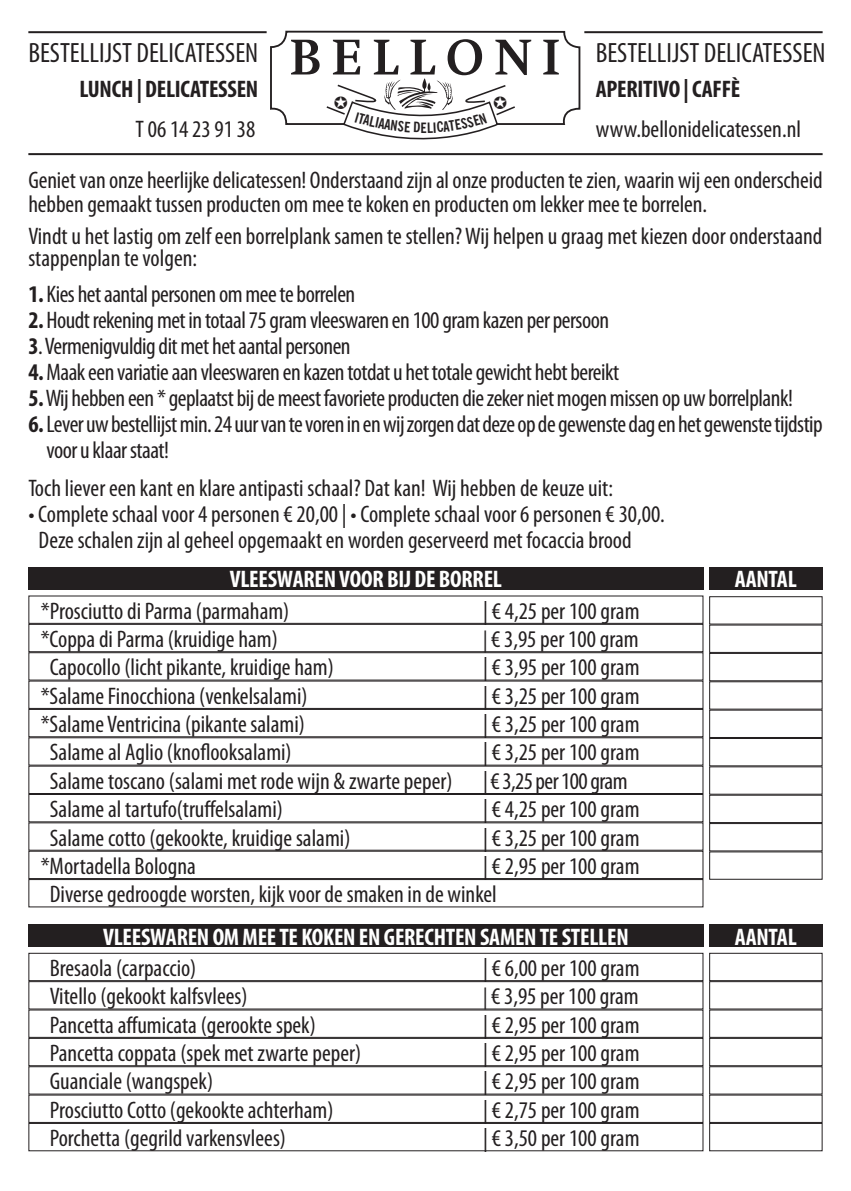
<style>
.page{position:relative;width:851px;height:1191px;background:#fff}
.page>*{position:absolute;margin:0;border:0;box-sizing:border-box;transform-origin:0 0}
.t1{font:700 52.2px "Swift";letter-spacing:.2em;color:#231f20}
.t2{font:condensed 28px "Myriad Pro";color:#231f20}
.t3{font:condensed 24px/24px "Myriad Pro";color:#231f20}
.t4{font:condensed 24px "Myriad Pro";letter-spacing:-.02em;color:#231f20}
.t5{font:700 condensed 24px "Myriad Pro";letter-spacing:-.01em;color:#fff}
.t6{font:700 condensed 24px "Myriad Pro";letter-spacing:-.01em;color:#231f20}
.t7{font:condensed 24px "Myriad Pro";letter-spacing:-.025em;color:#231f20}
.t8{font:700 condensed 14.2px "News Gothic BT";color:#231f20}
.s1{font-weight:700}
.s2{font-size:22px}
</style>
<div class="page">
<hr style="left:28px;top:31px;width:238px;height:2px;background:#231f20">
<hr style="left:584px;top:31px;width:238px;height:2px;background:#231f20">
<hr style="left:28px;top:153px;width:794px;height:2px;background:#231f20">
<div style="left:270px;top:31px;width:310px;height:94px;border:2px solid #231f20;border-radius:15px"></div>
<div style="left:28px;top:595px;width:675px;height:29px;border:1px solid #231f20"></div>
<div style="left:28px;top:624px;width:675px;height:28px;border:1px solid #231f20"></div>
<div style="left:28px;top:652px;width:675px;height:28px;border:1px solid #231f20"></div>
<div style="left:28px;top:680px;width:675px;height:29px;border:1px solid #231f20"></div>
<div style="left:28px;top:709px;width:675px;height:28px;border:1px solid #231f20"></div>
<div style="left:28px;top:737px;width:675px;height:28px;border:1px solid #231f20"></div>
<div style="left:28px;top:765px;width:675px;height:29px;border:1px solid #231f20"></div>
<div style="left:28px;top:794px;width:675px;height:28px;border:1px solid #231f20"></div>
<div style="left:28px;top:822px;width:675px;height:28px;border:1px solid #231f20"></div>
<div style="left:28px;top:850px;width:675px;height:29px;border:1px solid #231f20"></div>
<div style="left:28px;top:879px;width:675px;height:28px;border:1px solid #231f20"></div>
<div style="left:28px;top:567px;width:675px;height:23px;background:#231f20"></div>
<div style="left:709px;top:596px;width:113px;height:28px;border:1px solid #231f20"></div>
<div style="left:709px;top:624px;width:113px;height:29px;border:1px solid #231f20"></div>
<div style="left:709px;top:653px;width:113px;height:28px;border:1px solid #231f20"></div>
<div style="left:709px;top:681px;width:113px;height:28px;border:1px solid #231f20"></div>
<div style="left:709px;top:709px;width:113px;height:29px;border:1px solid #231f20"></div>
<div style="left:709px;top:738px;width:113px;height:28px;border:1px solid #231f20"></div>
<div style="left:709px;top:766px;width:113px;height:28px;border:1px solid #231f20"></div>
<div style="left:709px;top:794px;width:113px;height:29px;border:1px solid #231f20"></div>
<div style="left:709px;top:823px;width:113px;height:28px;border:1px solid #231f20"></div>
<div style="left:709px;top:851px;width:113px;height:28px;border:1px solid #231f20"></div>
<div style="left:709px;top:567px;width:113px;height:23px;background:#231f20"></div>
<div style="left:28px;top:952px;width:675px;height:29px;border:1px solid #231f20"></div>
<div style="left:28px;top:981px;width:675px;height:28px;border:1px solid #231f20"></div>
<div style="left:28px;top:1009px;width:675px;height:28px;border:1px solid #231f20"></div>
<div style="left:28px;top:1037px;width:675px;height:29px;border:1px solid #231f20"></div>
<div style="left:28px;top:1066px;width:675px;height:28px;border:1px solid #231f20"></div>
<div style="left:28px;top:1094px;width:675px;height:29px;border:1px solid #231f20"></div>
<div style="left:28px;top:1123px;width:675px;height:28px;border:1px solid #231f20"></div>
<div style="left:28px;top:924px;width:675px;height:23px;background:#231f20"></div>
<div style="left:709px;top:952px;width:113px;height:29px;border:1px solid #231f20"></div>
<div style="left:709px;top:981px;width:113px;height:28px;border:1px solid #231f20"></div>
<div style="left:709px;top:1009px;width:113px;height:28px;border:1px solid #231f20"></div>
<div style="left:709px;top:1037px;width:113px;height:29px;border:1px solid #231f20"></div>
<div style="left:709px;top:1066px;width:113px;height:28px;border:1px solid #231f20"></div>
<div style="left:709px;top:1094px;width:113px;height:29px;border:1px solid #231f20"></div>
<div style="left:709px;top:1123px;width:113px;height:28px;border:1px solid #231f20"></div>
<div style="left:709px;top:924px;width:113px;height:23px;background:#231f20"></div>
<svg style="left:325px;top:78px;width:191px;height:62px"></svg>
<h1 class="t1" style="left:290px;top:29px;width:272px">BELLONI</h1>
<p class="t2" style="left:28px;top:35px;width:231px">BESTELLIJST DELICATESSEN</p>
<p class="t2" style="left:595px;top:35px;width:231px">BESTELLIJST DELICATESSEN</p>
<p class="t6" style="left:79px;top:74px;width:180px">LUNCH | DELICATESSEN</p>
<p class="t6" style="left:595px;top:74px;width:146px">APERITIVO | CAFFÈ</p>
<p class="t3" style="left:135px;top:117px;width:121px">T 06 14 23 91 38</p>
<p class="t3" style="left:595px;top:117px;width:207px">www.bellonidelicatessen.nl</p>
<p class="t8" style="left:420px;top:119px;width:8px">E</p>
<p class="t3" style="left:28px;top:168px;width:795px">Geniet van onze heerlijke delicatessen! Onderstaand zijn al onze producten te zien, waarin wij een onderscheid hebben gemaakt tussen producten om mee te koken en producten om lekker mee te borrelen.</p>
<p class="t3" style="left:28px;top:225px;width:795px;line-height:22px">Vindt u het lastig om zelf een borrelplank samen te stellen? Wij helpen u graag met kiezen door onderstaand stappenplan te volgen:</p>
<p class="t4" style="left:28px;top:280px;width:328px"><span class="s1">1.</span> Kies het aantal personen om mee te borrelen</p>
<p class="t4" style="left:28px;top:306px;width:582px"><span class="s1">2.</span> Houdt rekening met in totaal 75 gram vleeswaren en 100 gram kazen per persoon</p>
<p class="t4" style="left:28px;top:332px;width:324px"><span class="s1">3</span>. Vermenigvuldig dit met het aantal personen</p>
<p class="t4" style="left:28px;top:358px;width:592px"><span class="s1">4.</span> Maak een variatie aan vleeswaren en kazen totdat u het totale gewicht hebt bereikt</p>
<p class="t4" style="left:28px;top:384px;width:766px"><span class="s1">5.</span> Wij hebben een * geplaatst bij de meest favoriete producten die zeker niet mogen missen op uw borrelplank!</p>
<p class="t4" style="left:28px;top:410px;width:795px"><span class="s1">6.</span>Lever uw bestellijst min. 24 uur van te voren in en wij zorgen dat deze op de gewenste dag en het gewenste tijdstip</p>
<p class="t4" style="left:46px;top:436px;width:124px">voor u klaar staat!</p>
<p class="t3" style="left:28px;top:476px;width:586px">Toch liever een kant en klare antipasti schaal? Dat kan! Wij hebben de keuze uit:</p>
<p class="t3" style="left:39px;top:501px;width:627px;line-height:26px;text-indent:-10px">• Complete schaal voor 4 personen € 20,00 | • Complete schaal voor 6 personen € 30,00.<br>Deze schalen zijn al geheel opgemaakt en worden geserveerd met focaccia brood</p>
<p class="t5" style="left:230px;top:564px;width:274px">VLEESWAREN VOOR BIJ DE BORREL</p>
<p class="t5" style="left:734px;top:564px;width:63px">AANTAL</p>
<p class="t3" style="left:41px;top:598px;width:250px">*Prosciutto di Parma (parmaham)</p>
<p class="t3" style="left:483px;top:598px;width:158px">| € 4,25 per 100 gram</p>
<p class="t3" style="left:41px;top:627px;width:238px">*Coppa di Parma (kruidige ham)</p>
<p class="t3" style="left:483px;top:627px;width:157px"><span class="s2">|</span> € 3,95 per 100 gram</p>
<p class="t3" style="left:50px;top:655px;width:285px">Capocollo (licht pikante, kruidige ham)</p>
<p class="t3" style="left:483px;top:655px;width:158px">| € 3,95 per 100 gram</p>
<p class="t3" style="left:41px;top:683px;width:268px">*Salame Finocchiona (venkelsalami)</p>
<p class="t3" style="left:483px;top:683px;width:158px">| € 3,25 per 100 gram</p>
<p class="t3" style="left:41px;top:712px;width:266px">*Salame Ventricina (pikante salami)</p>
<p class="t3" style="left:483px;top:712px;width:158px">| € 3,25 per 100 gram</p>
<p class="t3" style="left:50px;top:740px;width:243px">Salame al Aglio (knoflooksalami)</p>
<p class="t3" style="left:483px;top:740px;width:158px">| € 3,25 per 100 gram</p>
<p class="t3" style="left:50px;top:768px;width:404px">Salame toscano (salami met rode wijn &amp; zwarte peper)</p>
<p class="t7" style="left:483px;top:766px;width:146px">| € 3,25 per 100 gram</p>
<p class="t3" style="left:50px;top:797px;width:235px">Salame al tartufo(truffelsalami)</p>
<p class="t3" style="left:483px;top:797px;width:158px">| € 4,25 per 100 gram</p>
<p class="t3" style="left:50px;top:825px;width:302px">Salame cotto (gekookte, kruidige salami)</p>
<p class="t3" style="left:483px;top:825px;width:158px">| € 3,25 per 100 gram</p>
<p class="t3" style="left:41px;top:853px;width:157px">*Mortadella Bologna</p>
<p class="t3" style="left:50px;top:851px;width:591px;line-height:28.4px;text-indent:433px">| € 2,95 per 100 gram<br>Diverse gedroogde worsten, kijk voor de smaken in de winkel</p>
<p class="t5" style="left:103px;top:921px;width:527px">VLEESWAREN OM MEE TE KOKEN EN GERECHTEN SAMEN TE STELLEN</p>
<p class="t5" style="left:734px;top:921px;width:63px">AANTAL</p>
<p class="t3" style="left:50px;top:955px;width:148px">Bresaola (carpaccio)</p>
<p class="t3" style="left:483px;top:955px;width:158px">| € 6,00 per 100 gram</p>
<p class="t3" style="left:50px;top:984px;width:199px">Vitello (gekookt kalfsvlees)</p>
<p class="t3" style="left:483px;top:984px;width:157px"><span class="s2">|</span> € 3,95 per 100 gram</p>
<p class="t3" style="left:50px;top:1012px;width:267px">Pancetta affumicata (gerookte spek)</p>
<p class="t3" style="left:483px;top:1012px;width:158px">| € 2,95 per 100 gram</p>
<p class="t3" style="left:50px;top:1040px;width:313px">Pancetta coppata (spek met zwarte peper)</p>
<p class="t3" style="left:483px;top:1040px;width:158px">| € 2,95 per 100 gram</p>
<p class="t3" style="left:50px;top:1069px;width:165px">Guanciale (wangspek)</p>
<p class="t3" style="left:483px;top:1069px;width:158px">| € 2,95 per 100 gram</p>
<p class="t3" style="left:50px;top:1097px;width:285px">Prosciutto Cotto (gekookte achterham)</p>
<p class="t3" style="left:483px;top:1097px;width:158px">| € 2,75 per 100 gram</p>
<p class="t3" style="left:50px;top:1125px;width:238px">Porchetta (gegrild varkensvlees)</p>
<p class="t3" style="left:483px;top:1125px;width:158px">| € 3,50 per 100 gram</p>
</div>
